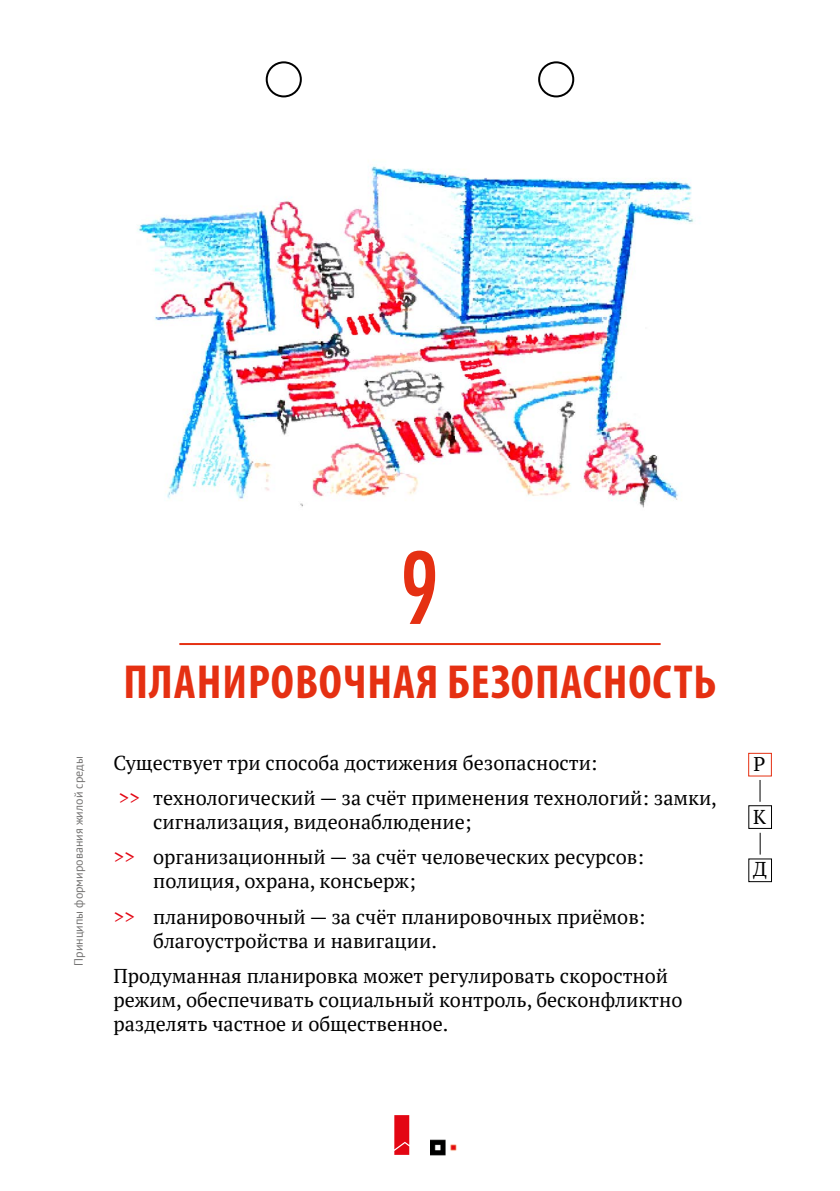
<style>
.page{position:relative;width:840px;height:1191px;background:#fff}
.page>*{position:absolute;margin:0;border:0;box-sizing:border-box;transform-origin:0 0}
.t1{font:500 condensed 96px "Futura";color:#e53012}
.t2{font:700 condensed 48px "Myriad Pro";letter-spacing:.02em;color:#e53012}
.t3{font:20px/35.4px "PT Serif";color:#000}
.t4{font:12px "PT Sans";color:#737271}
.s1{color:#e30613}
</style>
<div class="page">
<div style="left:747px;top:753px;width:24px;height:23px;border:1px solid #e53012"></div>
<svg style="left:759px;top:780px;width:1px;height:21px"></svg>
<svg style="left:759px;top:832px;width:1px;height:22px"></svg>
<img style="left:430px;top:1139px;width:27px;height:16px">
<svg style="left:394px;top:1115px;width:15px;height:39px"></svg>
<svg style="left:265px;top:61px;width:310px;height:37px"></svg>
<hr style="left:179px;top:643px;width:481px;height:2px;background:#e53012">
<img style="left:137px;top:166px;width:557px;height:342px">
<p class="t4" style="left:71px;top:965px;width:211px;rotate:-90deg">Принципы формирования жилой среды</p>
<h1 class="t1" style="left:399px;top:527px;width:41px">9</h1>
<h2 class="t2" style="left:123px;top:652px;width:594px">ПЛАНИРОВОЧНАЯ БЕЗОПАСНОСТЬ</h2>
<p class="t3" style="left:113px;top:744px;width:604px">Существует три способа достижения безопасности:<br><span class="s1">&gt;&gt;</span> технологический — за счёт применения технологий: замки,</p>
<p class="t3" style="left:113px;top:804px;width:531px;text-indent:40px">сигнализация, видеонаблюдение;<br><span class="s1">&gt;&gt;</span> организационный — за счёт человеческих ресурсов:</p>
<p class="t3" style="left:113px;top:863px;width:533px;text-indent:40px">полиция, охрана, консьерж;<br><span class="s1">&gt;&gt;</span> планировочный — за счёт планировочных приёмов:</p>
<p class="t3" style="left:113px;top:922px;width:556px;text-indent:40px">благоустройства и навигации.<br>Продуманная планировка может регулировать скоростной</p>
<p class="t3" style="left:113px;top:987px;width:570px;line-height:24px">режим, обеспечивать социальный контроль, бесконфликтно разделять частное и общественное.</p>
<p class="t3" style="left:753px;top:746px;width:13px">Р</p>
<p class="t3" style="left:752px;top:799px;width:14px">К</p>
<p class="t3" style="left:752px;top:850px;width:15px">Д</p>
</div>
